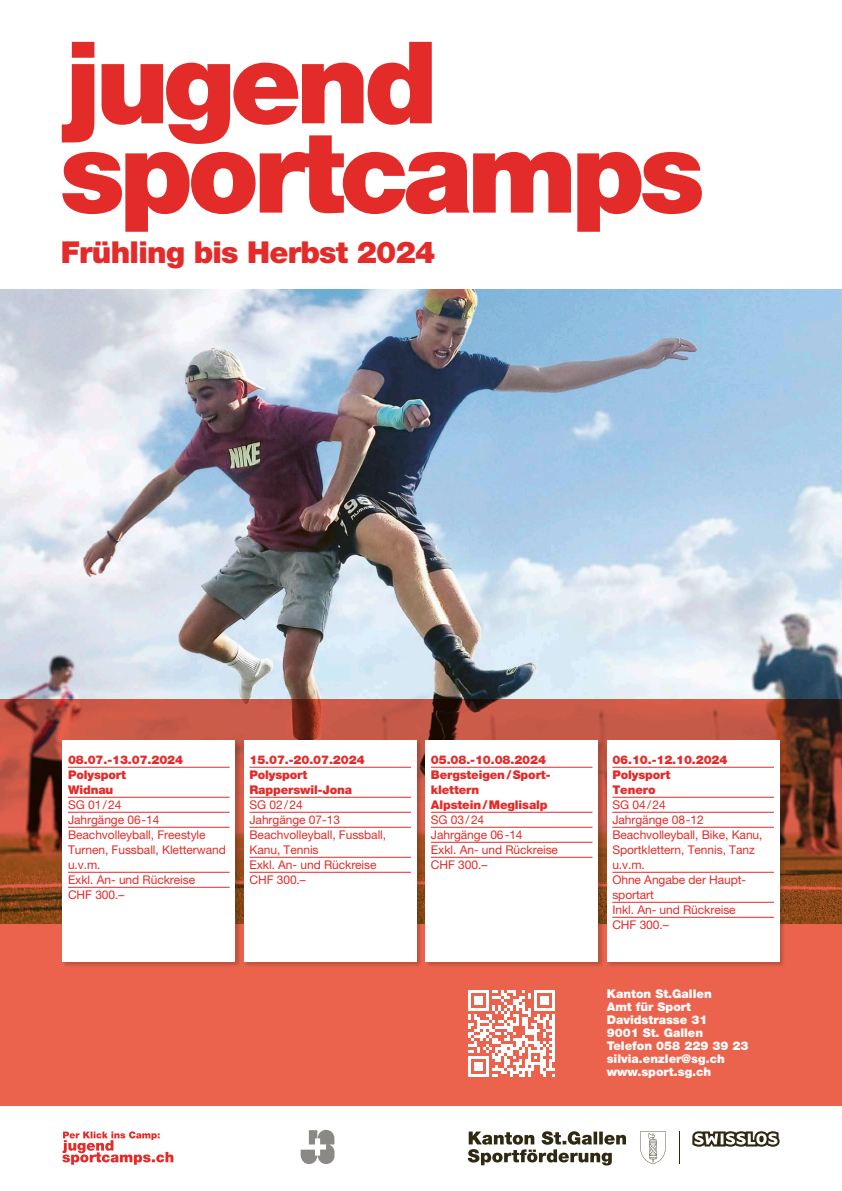
<style>
.page{position:relative;width:842px;height:1191px;background:#fff}
.page>*{position:absolute;margin:0;border:0;box-sizing:border-box;transform-origin:0 0}
.t1{font:900 114px/89.3px "Helvetica Neue LT Pro";letter-spacing:-.05em;color:#e32b2a}
.t2{font:900 30.2px "Helvetica Neue LT Pro";letter-spacing:-.025em;color:#e32b2a}
.t3{font:12px/15px "Helvetica Neue LT Pro";letter-spacing:-.005em;color:#e32b2a}
.t4{font:900 12px/15px "Helvetica Neue LT Pro";letter-spacing:-.01em;color:#e32b2a}
.t5{font:900 12px/13px "Helvetica Neue LT Pro";color:#fff}
</style>
<div class="page">
<img style="left:0;top:289px;width:842px;height:410px">
<svg style="left:0;top:699px;width:842px;height:407px;background:#d35a44"></svg>
<svg style="left:301px;top:1129px;width:33px;height:35px"></svg>
<svg style="left:62px;top:1131px;width:111px;height:33px"></svg>
<svg style="left:640px;top:1131px;width:26px;height:33px"></svg>
<svg style="left:468px;top:1131px;width:158px;height:34px"></svg>
<hr style="left:679px;top:1131px;width:1px;height:33px;background:#2f2812">
<svg style="left:692px;top:1131px;width:88px;height:15px"></svg>
<svg style="left:468px;top:989px;width:87px;height:87px"></svg>
<div style="left:243px;top:740px;width:180px;height:227px;background:#2f2812;opacity:.25"></div>
<div style="left:244px;top:740px;width:173px;height:221px;background:#fff"></div>
<hr style="left:249px;top:767px;width:162px;height:1px;background:#e32b2a">
<hr style="left:249px;top:797px;width:162px;height:1px;background:#e32b2a">
<hr style="left:249px;top:812px;width:162px;height:1px;background:#e32b2a">
<hr style="left:249px;top:827px;width:162px;height:1px;background:#e32b2a">
<hr style="left:249px;top:857px;width:162px;height:1px;background:#e32b2a">
<hr style="left:249px;top:872px;width:162px;height:1px;background:#e32b2a">
<div style="left:62px;top:740px;width:179px;height:227px;background:#2f2812;opacity:.25"></div>
<div style="left:62px;top:740px;width:173px;height:221px;background:#fff"></div>
<hr style="left:68px;top:767px;width:162px;height:1px;background:#e32b2a">
<hr style="left:68px;top:797px;width:162px;height:1px;background:#e32b2a">
<hr style="left:68px;top:812px;width:162px;height:1px;background:#e32b2a">
<hr style="left:68px;top:827px;width:162px;height:1px;background:#e32b2a">
<hr style="left:68px;top:872px;width:162px;height:1px;background:#e32b2a">
<hr style="left:68px;top:887px;width:162px;height:1px;background:#e32b2a">
<div style="left:425px;top:740px;width:179px;height:227px;background:#2f2812;opacity:.25"></div>
<div style="left:425px;top:740px;width:173px;height:221px;background:#fff"></div>
<hr style="left:431px;top:767px;width:161px;height:1px;background:#e32b2a">
<hr style="left:431px;top:812px;width:161px;height:1px;background:#e32b2a">
<hr style="left:431px;top:827px;width:161px;height:1px;background:#e32b2a">
<hr style="left:431px;top:842px;width:161px;height:1px;background:#e32b2a">
<hr style="left:431px;top:857px;width:161px;height:1px;background:#e32b2a">
<div style="left:606px;top:740px;width:180px;height:227px;background:#2f2812;opacity:.25"></div>
<div style="left:607px;top:740px;width:173px;height:221px;background:#fff"></div>
<hr style="left:612px;top:767px;width:162px;height:1px;background:#e32b2a">
<hr style="left:612px;top:797px;width:162px;height:1px;background:#e32b2a">
<hr style="left:612px;top:812px;width:162px;height:1px;background:#e32b2a">
<hr style="left:612px;top:827px;width:162px;height:1px;background:#e32b2a">
<hr style="left:612px;top:872px;width:162px;height:1px;background:#e32b2a">
<hr style="left:612px;top:902px;width:162px;height:1px;background:#e32b2a">
<hr style="left:612px;top:917px;width:162px;height:1px;background:#e32b2a">
<h1 class="t1" style="left:59px;top:38px;width:647px">jugend sportcamps</h1>
<h2 class="t2" style="left:61px;top:234px;width:376px">Frühling bis Herbst 2024</h2>
<p class="t4" style="left:68px;top:752px;width:117px">08.07.-13.07.2024<br>Polysport<br>Widnau</p>
<p class="t3" style="left:68px;top:796px;width:159px">SG 01/24<br>Jahrgänge 06-14<br>Beachvolleyball, Freestyle<br>Turnen, Fussball, Kletterwand u.v.m.<br>Exkl. An- und Rückreise<br>CHF 300.–</p>
<p class="t4" style="left:249px;top:752px;width:117px">15.07.-20.07.2024<br>Polysport<br>Rapperswil-Jona</p>
<p class="t3" style="left:249px;top:796px;width:138px">SG 02/24<br>Jahrgänge 07-13<br>Beachvolleyball, Fussball,<br>Kanu, Tennis<br>Exkl. An- und Rückreise<br>CHF 300.–</p>
<p class="t4" style="left:431px;top:752px;width:121px">05.08.-10.08.2024<br>Bergsteigen/Sport&shy;klettern<br>Alpstein/Meglisalp</p>
<p class="t3" style="left:431px;top:811px;width:129px">SG 03/24<br>Jahrgänge 06-14<br>Exkl. An- und Rückreise<br>CHF 300.–</p>
<p class="t4" style="left:612px;top:752px;width:117px">06.10.-12.10.2024<br>Polysport<br>Tenero</p>
<p class="t3" style="left:612px;top:796px;width:152px">SG 04/24<br>Jahrgänge 08-12<br>Beachvolleyball, Bike, Kanu,<br>Sportklettern, Tennis, Tanz u.v.m.<br>Ohne Angabe der Haupt&shy;sportart<br>Inkl. An- und Rückreise<br>CHF 300.–</p>
<p class="t5" style="left:607px;top:987px;width:143px">Kanton St.Gallen<br>Amt für Sport<br>Davidstrasse 31<br>9001 St. Gallen<br>Telefon 058 229 39 23 silvia.enzler@sg.ch www.sport.sg.ch</p>
</div>
